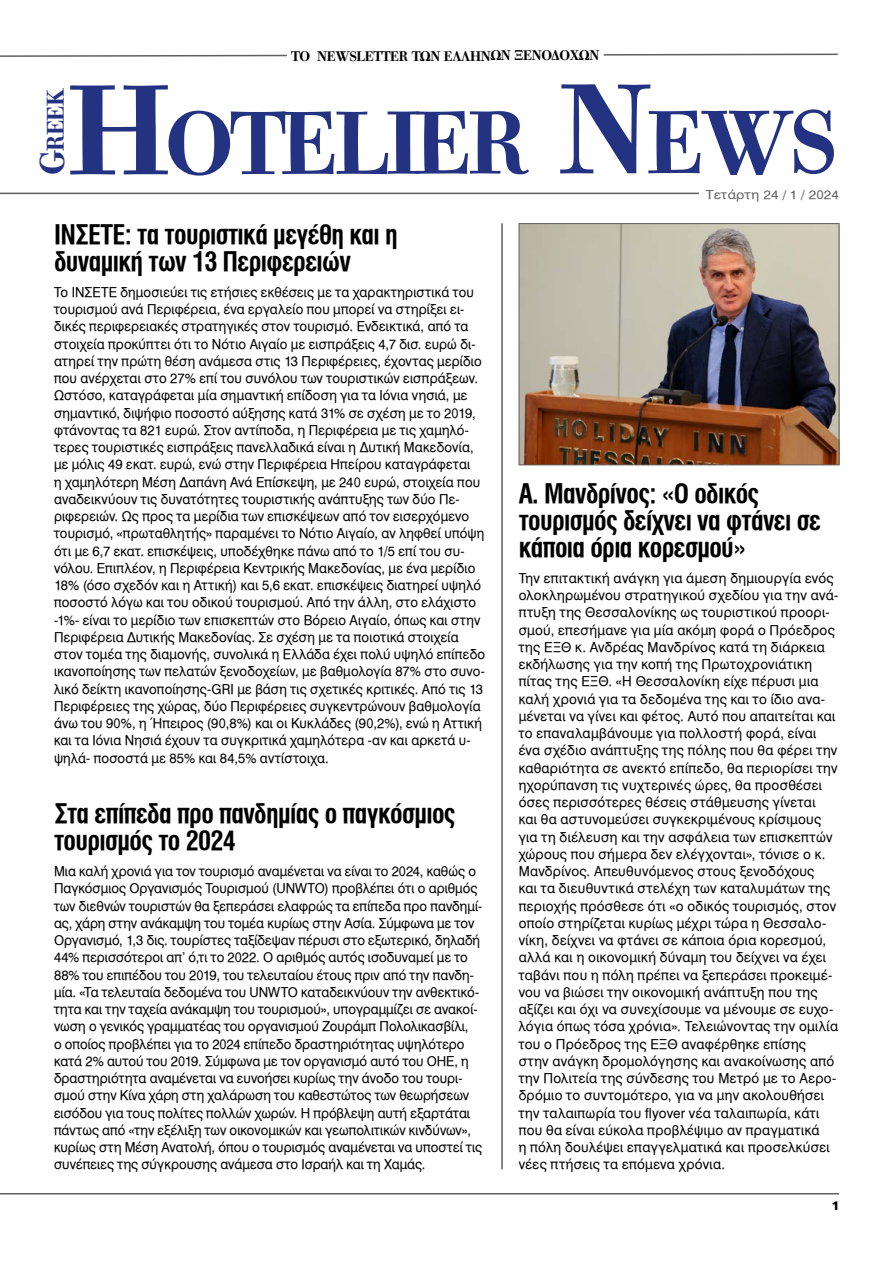
<style>
.page{position:relative;width:893px;height:1263px;background:#fff}
.page>*{position:absolute;margin:0;border:0;box-sizing:border-box;transform-origin:0 0}
.t1{font:700 95.7px "PF Bodoni Text";letter-spacing:-.045em;color:#243282}
.t2{font:700 37.05px "PF Bodoni Text";color:#243282}
.t3{font:27px/27px "UB Helvetica Cond Bold";letter-spacing:-.025em;color:#000}
.t4{font:700 25.95px "PF Bodoni Text";color:#243282}
.t5{font:700 15px "PF Bodoni Text";letter-spacing:-.03em;color:#000}
.t6{font:13.5px/17.2px "UB Helvetica";letter-spacing:.015em;color:#000;scale:.96 1}
.t7{font:13.5px/17.2px "UB Helvetica";letter-spacing:.015em;color:#000}
.t8{font:12.15px "UB Helvetica";letter-spacing:.025em;color:#5f5f5f;scale:1.11 1}
.t9{font:900 12.15px "PF Catalog";color:#000;scale:1.11 1}
.s1{font-size:136.65px}
</style>
<div class="page">
<hr style="left:0;top:1193px;width:839px;height:1px;background:#5f5f5f">
<hr style="left:0;top:193px;width:839px;height:1px;background:#5f5f5f">
<svg style="left:0;top:53px;width:838px;height:4px"></svg>
<hr style="left:501px;top:223px;width:2px;height:946px;background:#5f5f5f">
<img style="left:521px;top:225px;width:316px;height:238px">
<div style="left:519px;top:223px;width:320px;height:242px;border:1px solid #5f5f5f"></div>
<div style="left:699px;top:188px;width:140px;height:14px;background:#fff"></div>
<p class="t5" style="left:291px;top:48px;width:310px">ΤΟ NEWSLETTER ΤΩΝ ΕΛΛΗΝΩΝ ΞΕΝΟΔΟΧΩΝ</p>
<h1 class="t1" style="left:69px;top:91px;width:771px"><span class="s1">H</span>OTELIER <span class="s1">N</span>EWS</h1>
<h3 class="t4" style="left:41px;top:151px;width:64px;rotate:-90deg">REEK</h3>
<h2 class="t2" style="left:32px;top:175px;width:27px;rotate:-90deg">G</h2>
<h3 class="t3" style="left:54px;top:221px;width:345px">INΣΕΤΕ: τα τουριστικά μεγέθη και η δυναμική των 13 Περιφερειών</h3>
<p class="t6" style="left:54px;top:284px;width:451px">Το ΙΝΣΕΤΕ δημοσιεύει τις ετήσιες εκθέσεις με τα χαρακτηριστικά του τουρισμού ανά Περιφέρεια, ένα εργαλείο που μπορεί να στηρίξει ει&shy;δικές περιφερειακές στρατηγικές στον τουρισμό. Ενδεικτικά, από τα στοιχεία προκύπτει ότι το Νότιο Αιγαίο με εισπράξεις 4,7 δισ. ευρώ δι&shy;ατηρεί την πρώτη θέση ανάμεσα στις 13 Περιφέρειες, έχοντας μερίδιο που ανέρχεται στο 27% επί του συνόλου των τουριστικών εισπράξεων.<br>Ωστόσο, καταγράφεται μία σημαντική επίδοση για τα Ιόνια νησιά, με σημαντικό, διψήφιο ποσοστό αύξησης κατά 31% σε σχέση με το 2019, φτάνοντας τα 821 ευρώ. Στον αντίποδα, η Περιφέρεια με τις χαμηλό&shy;τερες τουριστικές εισπράξεις πανελλαδικά είναι η Δυτική Μακεδονία, με μόλις 49 εκατ. ευρώ, ενώ στην Περιφέρεια Ηπείρου καταγράφεται<br>η χαμηλότερη Μέση Δαπάνη Ανά Επίσκεψη, με 240 ευρώ, στοιχεία που αναδεικνύουν τις δυνατότητες τουριστικής ανάπτυξης των δύο Πε&shy;ριφερειών. Ως προς τα μερίδια των επισκέψεων από τον εισερχόμενο τουρισμό, «πρωταθλητής» παραμένει το Νότιο Αιγαίο, αν ληφθεί υπόψη ότι με 6,7 εκατ. επισκέψεις, υποδέχθηκε πάνω από το 1/5 επί του συ&shy;νόλου. Επιπλέον, η Περιφέρεια Κεντρικής Μακεδονίας, με ένα μερίδιο 18% (όσο σχεδόν και η Αττική) και 5,6 εκατ. επισκέψεις διατηρεί υψηλό ποσοστό λόγω και του οδικού τουρισμού. Από την άλλη, στο ελάχιστο -1%- είναι το μερίδιο των επισκεπτών στο Βόρειο Αιγαίο, όπως και στην Περιφέρεια Δυτικής Μακεδονίας. Σε σχέση με τα ποιοτικά στοιχεία στον τομέα της διαμονής, συνολικά η Ελλάδα έχει πολύ υψηλό επίπεδο ικανοποίησης των πελατών ξενοδοχείων, με βαθμολογία 87% στο συνο&shy;λικό δείκτη ικανοποίησης-GRI με βάση τις σχετικές κριτικές. Από τις 13<br>Περιφέρειες της χώρας, δύο Περιφέρειες συγκεντρώνουν βαθμολογία άνω του 90%, η Ήπειρος (90,8%) και οι Κυκλάδες (90,2%), ενώ η Αττική και τα Ιόνια Νησιά έχουν τα συγκριτικά χαμηλότερα -αν και αρκετά υ&shy;ψηλά- ποσοστά με 85% και 84,5% αντίστοιχα.</p>
<h3 class="t3" style="left:54px;top:801px;width:403px">Στα επίπεδα προ πανδημίας ο παγκόσμιος τουρισμός το 2024</h3>
<p class="t6" style="left:54px;top:863px;width:448px">Μια καλή χρονιά για τον τουρισμό αναμένεται να είναι το 2024, καθώς ο Παγκόσμιος Οργανισμός Τουρισμού (UNWTO) προβλέπει ότι ο αριθμός των διεθνών τουριστών θα ξεπεράσει ελαφρώς τα επίπεδα προ πανδημί&shy;ας, χάρη στην ανάκαμψη του τομέα κυρίως στην Ασία. Σύμφωνα με τον Οργανισμό, 1,3 δις. τουρίστες ταξίδεψαν πέρυσι στο εξωτερικό, δηλαδή 44% περισσότεροι απ' ό,τι το 2022. Ο αριθμός αυτός ισοδυναμεί με το 88% του επιπέδου του 2019, του τελευταίου έτους πριν από την πανδη&shy;μία. «Τα τελευταία δεδομένα του UNWTO καταδεικνύουν την ανθεκτικό&shy;τητα και την ταχεία ανάκαμψη του τουρισμού», υπογραμμίζει σε ανακοί&shy;νωση ο γενικός γραμματέας του οργανισμού Ζουράμπ Πολολικασβίλι,<br>ο οποίος προβλέπει για το 2024 επίπεδο δραστηριότητας υψηλότερο κατά 2% αυτού του 2019. Σύμφωνα με τον οργανισμό αυτό του ΟΗΕ, η δραστηριότητα αναμένεται να ευνοήσει κυρίως την άνοδο του τουρι&shy;σμού στην Κίνα χάρη στη χαλάρωση του καθεστώτος των θεωρήσεων εισόδου για τους πολίτες πολλών χωρών. Η πρόβλεψη αυτή εξαρτάται πάντως από «την εξέλιξη των οικονομικών και γεωπολιτικών κινδύνων», κυρίως στη Μέση Ανατολή, όπου ο τουρισμός αναμένεται να υποστεί τις συνέπειες της σύγκρουσης ανάμεσα στο Ισραήλ και τη Χαμάς.</p>
<p class="t8" style="left:706px;top:187px;width:121px">Τετάρτη 24 / 1 / 2024</p>
<h3 class="t3" style="left:519px;top:480px;width:304px">Α. Μανδρίνος: «Ο οδικός τουρισμός δείχνει να φτάνει σε κάποια όρια κορεσμού»</h3>
<p class="t7" style="left:519px;top:570px;width:321px">Την επιτακτική ανάγκη για άμεση δημιουργία ενός ολοκληρωμένου στρατηγικού σχεδίου για την ανά&shy;πτυξη της Θεσσαλονίκης ως τουριστικού προορι&shy;σμού, επεσήμανε για μία ακόμη φορά ο Πρόεδρος της ΕΞΘ κ. Ανδρέας Μανδρίνος κατά τη διάρκεια εκδήλωσης για την κοπή της Πρωτοχρονιάτικη πίτας της ΕΞΘ. «Η Θεσσαλονίκη είχε πέρυσι μια καλή χρονιά για τα δεδομένα της και το ίδιο ανα&shy;μένεται να γίνει και φέτος. Αυτό που απαιτείται και το επαναλαμβάνουμε για πολλοστή φορά, είναι ένα σχέδιο ανάπτυξης της πόλης που θα φέρει την καθαριότητα σε ανεκτό επίπεδο, θα περιορίσει την ηχορύπανση τις νυχτερινές ώρες, θα προσθέσει όσες περισσότερες θέσεις στάθμευσης γίνεται<br>και θα αστυνομεύσει συγκεκριμένους κρίσιμους για τη διέλευση και την ασφάλεια των επισκεπτών χώρους που σήμερα δεν ελέγχονται», τόνισε ο κ.<br>Μανδρίνος. Απευθυνόμενος στους ξενοδόχους<br>και τα διευθυντικά στελέχη των καταλυμάτων της περιοχής πρόσθεσε ότι «ο οδικός τουρισμός, στον οποίο στηρίζεται κυρίως μέχρι τώρα η Θεσσαλο&shy;νίκη, δείχνει να φτάνει σε κάποια όρια κορεσμού, αλλά και η οικονομική δύναμη του δείχνει να έχει ταβάνι που η πόλη πρέπει να ξεπεράσει προκειμέ&shy;νου να βιώσει την οικονομική ανάπτυξη που της αξίζει και όχι να συνεχίσουμε να μένουμε σε ευχο&shy;λόγια όπως τόσα χρόνια». Τελειώνοντας την ομιλία του ο Πρόεδρος της ΕΞΘ αναφέρθηκε επίσης στην ανάγκη δρομολόγησης και ανακοίνωσης από την Πολιτεία της σύνδεσης του Μετρό με το Αερο&shy;δρόμιο το συντομότερο, για να μην ακολουθήσει την ταλαιπωρία του flyover νέα ταλαιπωρία, κάτι που θα είναι εύκολα προβλέψιμο αν πραγματικά<br>η πόλη δουλέψει επαγγελματικά και προσελκύσει νέες πτήσεις τα επόμενα χρόνια.</p>
<p class="t9" style="left:831px;top:1198px;width:9px">1</p>
</div>
